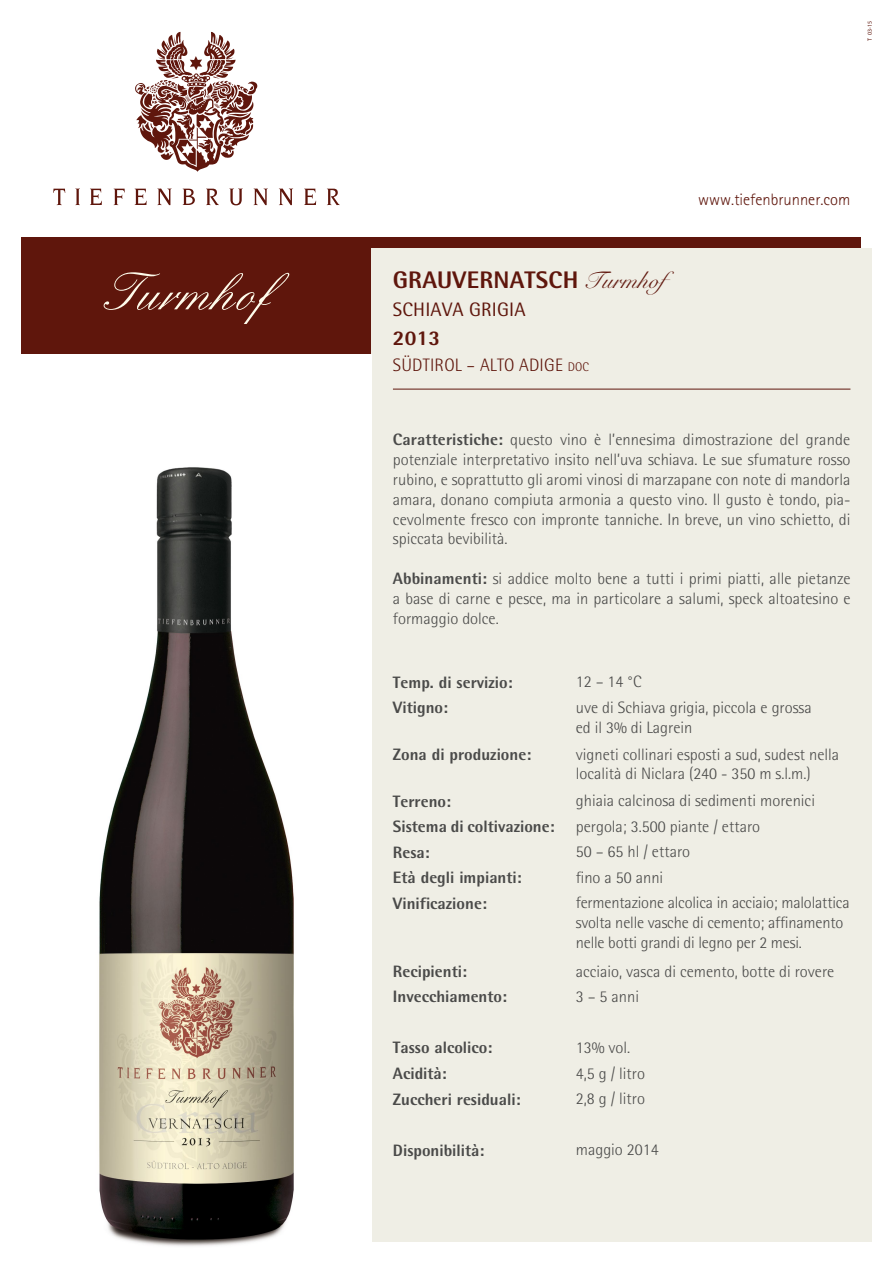
<style>
.page{position:relative;width:893px;height:1263px;background:#fff}
.page>*{position:absolute;margin:0;border:0;box-sizing:border-box;transform-origin:0 0}
.t1{font:800 24px "Rotis Semi Sans";letter-spacing:.01em;color:#5f160c}
.t2{font:800 21px "Rotis Semi Sans";color:#5f160c}
.t3{font:19.5px "Rotis Semi Sans";letter-spacing:.01em;color:#5f160c}
.t4{font:300 18px "Rotis Semi Sans";letter-spacing:.01em;color:#5f160c}
.t5{font:300 16.5px/19.8px "Rotis Semi Sans";color:#4a4a49}
.t6{font:800 16.5px "Rotis Semi Sans";color:#4a4a49}
.t7{font:300 16.5px "Rotis Sans Serif";color:#5f160c}
.t8{font:6px "Myriad Pro";color:#5f160c}
.s1{font-family:"Rose Round Light DTC";font-weight:400}
.s2{font-size:12.6px}
.s3{font-weight:800}
</style>
<div class="page">
<div style="left:21px;top:237px;width:840px;height:117px;background:#5f160c"></div>
<div style="left:372px;top:248px;width:500px;height:994px;background:#efeee5"></div>
<svg style="left:53px;top:188px;width:287px;height:17px"></svg>
<svg style="left:135px;top:32px;width:122px;height:140px"></svg>
<hr style="left:393px;top:389px;width:457px;height:1px;background:#5f160c">
<svg style="left:104px;top:272px;width:185px;height:52px"></svg>
<img style="left:99px;top:467px;width:195px;height:779px">
<p class="t8" style="left:866px;top:41px;width:21px;rotate:-90deg">T 03-15</p>
<p class="t7" style="left:698px;top:190px;width:154px">www.tiefenbrunner.com</p>
<h1 class="t1" style="left:393px;top:265px;width:297px">GRAUVERNATSCH <span class="s1">Turmhof</span></h1>
<p class="t3" style="left:393px;top:298px;width:134px">SCHIAVA GRIGIA</p>
<p class="t2" style="left:393px;top:325px;width:49px">2013</p>
<p class="t4" style="left:393px;top:355px;width:198px">SÜDTIROL – ALTO ADIGE <span class="s2">doc</span></p>
<p class="t5" style="left:393px;top:430px;width:459px;text-align:justify"><span class="s3">Caratteristiche:</span> questo vino è l’ennesima dimostrazione del grande potenziale interpretativo insito nell’uva schiava. Le sue sfumature rosso rubino, e soprattutto gli aromi vinosi di marzapane con note di mandorla amara, donano compiuta armonia a questo vino. Il gusto è tondo, pia&shy;cevolmente fresco con impronte tanniche. In breve, un vino schietto, di spiccata bevibilità.</p>
<p class="t5" style="left:393px;top:569px;width:459px;text-align:justify"><span class="s3">Abbinamenti:</span> si addice molto bene a tutti i primi piatti, alle pietanze a base di carne e pesce, ma in particolare a salumi, speck altoatesino e formaggio dolce.</p>
<p class="t6" style="left:393px;top:672px;width:121px">Temp. di servizio:</p>
<p class="t5" style="left:576px;top:672px;width:67px">12 – 14 °C</p>
<p class="t6" style="left:393px;top:697px;width:57px">Vitigno:</p>
<p class="t5" style="left:576px;top:697px;width:237px">uve di Schiava grigia, piccola e grossa ed il 3% di Lagrein</p>
<p class="t6" style="left:393px;top:744px;width:140px">Zona di produzione:</p>
<p class="t5" style="left:576px;top:744px;width:265px">vigneti collinari esposti a sud, sudest nella località di Niclara (240 - 350 m s.l.m.)</p>
<p class="t6" style="left:393px;top:791px;width:60px">Terreno:</p>
<p class="t5" style="left:576px;top:791px;width:241px">ghiaia calcinosa di sedimenti morenici</p>
<p class="t6" style="left:393px;top:816px;width:163px">Sistema di coltivazione:</p>
<p class="t5" style="left:576px;top:816px;width:186px">pergola; 3.500 piante / ettaro</p>
<p class="t6" style="left:393px;top:842px;width:38px">Resa:</p>
<p class="t5" style="left:576px;top:842px;width:116px">50 – 65 hl / ettaro</p>
<p class="t6" style="left:393px;top:867px;width:130px">Età degli impianti:</p>
<p class="t5" style="left:576px;top:867px;width:89px">fino a 50 anni</p>
<p class="t6" style="left:393px;top:893px;width:95px">Vinificazione:</p>
<p class="t5" style="left:576px;top:893px;width:275px">fermentazione alcolica in acciaio; malolattica svolta nelle vasche di cemento; affinamento nelle botti grandi di legno per 2 mesi.</p>
<p class="t6" style="left:393px;top:961px;width:76px">Recipienti:</p>
<p class="t5" style="left:576px;top:961px;width:260px">acciaio, vasca di cemento, botte di rovere</p>
<p class="t6" style="left:393px;top:986px;width:116px">Invecchiamento:</p>
<p class="t5" style="left:576px;top:986px;width:65px">3 – 5 anni</p>
<p class="t6" style="left:393px;top:1037px;width:101px">Tasso alcolico:</p>
<p class="t5" style="left:576px;top:1037px;width:56px">13% vol.</p>
<p class="t6" style="left:393px;top:1063px;width:55px">Acidità:</p>
<p class="t5" style="left:576px;top:1063px;width:71px">4,5 g / litro</p>
<p class="t6" style="left:393px;top:1088px;width:129px">Zuccheri residuali:</p>
<p class="t5" style="left:576px;top:1088px;width:71px">2,8 g / litro</p>
<p class="t6" style="left:393px;top:1139px;width:93px">Disponibilità:</p>
<p class="t5" style="left:576px;top:1139px;width:84px">maggio 2014</p>
</div>
